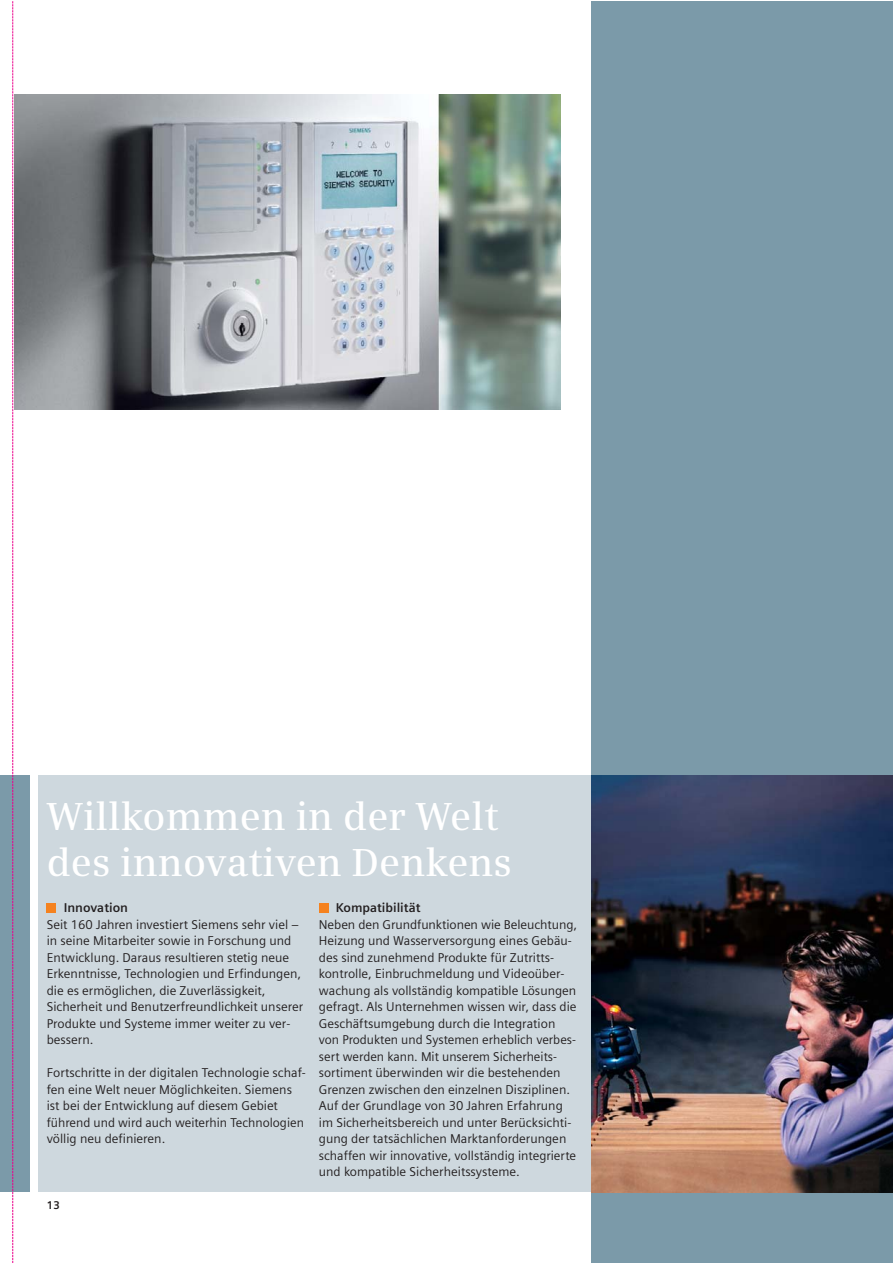
<style>
.page{position:relative;width:893px;height:1263px;background:#fff}
.page>*{position:absolute;margin:0;border:0;box-sizing:border-box;transform-origin:0 0}
.t1{font:600 39px/46.8px "Siemens Serif OT";color:#fff}
.t2{font:12.75px/16.5px "Siemens Sans OT";color:#231f20}
.t3{font:700 12.75px "Siemens Sans OT";color:#231f20}
.t4{font:700 11.25px "Siemens Sans OT";color:#231f20}
</style>
<div class="page">
<div style="left:38px;top:775px;width:592px;height:417px;background:#ced8de"></div>
<div style="left:47px;top:903px;width:9px;height:9px;background:#f5821f"></div>
<div style="left:319px;top:903px;width:9px;height:9px;background:#f5821f"></div>
<div style="left:591px;top:1px;width:301px;height:1262px;background:#7b9aa9"></div>
<div style="left:0;top:775px;width:30px;height:417px;background:#7b9aa9"></div>
<img style="left:591px;top:775px;width:301px;height:417px">
<img style="left:14px;top:95px;width:546px;height:315px">
<svg style="left:12px;top:1px;width:1px;height:1262px"></svg>
<h1 class="t1" style="left:47px;top:796px;width:467px">Willkommen in der Welt des innovativen Denkens</h1>
<p class="t3" style="left:64px;top:903px;width:66px">Innovation</p>
<p class="t2" style="left:47px;top:917px;width:258px">Seit 160 Jahren investiert Siemens sehr viel – in seine Mitarbeiter sowie in Forschung und Entwicklung. Daraus resultieren stetig neue Erkenntnisse, Technologien und Erfindungen, die es ermöglichen, die Zuverlässigkeit, Sicherheit und Benutzerfreundlichkeit unserer Produkte und Systeme immer weiter zu ver&shy;bessern.</p>
<p class="t2" style="left:47px;top:1066px;width:261px">Fortschritte in der digitalen Technologie schaf&shy;fen eine Welt neuer Möglichkeiten. Siemens ist bei der Entwicklung auf diesem Gebiet führend und wird auch weiterhin Technologien völlig neu definieren.</p>
<p class="t4" style="left:47px;top:1200px;width:15px">13</p>
<p class="t3" style="left:336px;top:903px;width:86px">Kompatibilität</p>
<p class="t2" style="left:319px;top:917px;width:260px">Neben den Grundfunktionen wie Beleuchtung, Heizung und Wasserversorgung eines Gebäu&shy;des sind zunehmend Produkte für Zutritts&shy;kontrolle, Einbruchmeldung und Videoüber&shy;wachung als vollständig kompatible Lösungen gefragt. Als Unternehmen wissen wir, dass die Geschäftsumgebung durch die Integration von Produkten und Systemen erheblich verbes&shy;sert werden kann. Mit unserem Sicherheits&shy;sortiment überwinden wir die bestehenden Grenzen zwischen den einzelnen Disziplinen.<br>Auf der Grundlage von 30 Jahren Erfahrung im Sicherheitsbereich und unter Berücksichti&shy;gung der tatsächlichen Marktanforderungen schaffen wir innovative, vollständig integrierte und kompatible Sicherheitssysteme.</p>
</div>
